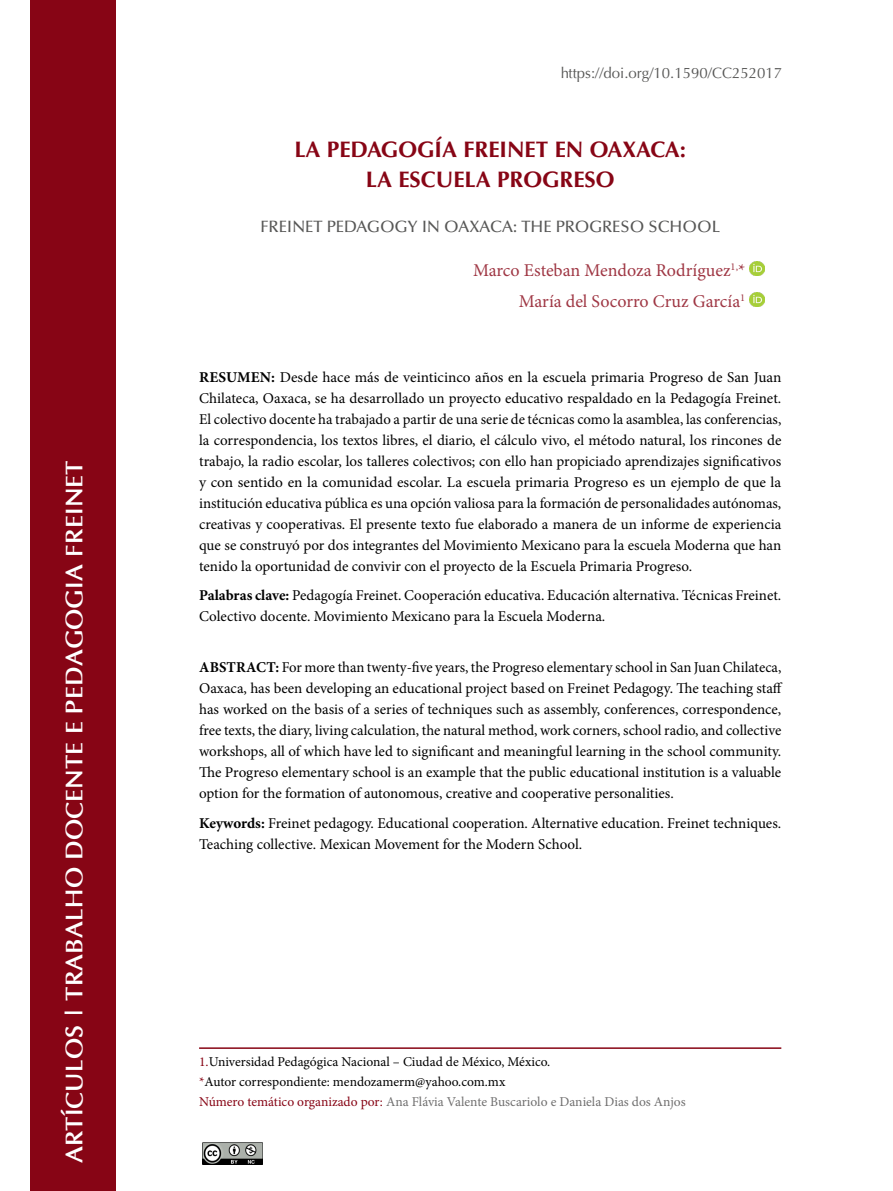
<style>
.page{position:relative;width:893px;height:1191px;background:#fff}
.page>*{position:absolute;margin:0;border:0;box-sizing:border-box;transform-origin:0 0}
.t1{font:700 24px "Optima";color:#fff}
.t2{font:700 22.5px/30px "Optima LT Std";color:#870515;text-align:center}
.t3{font:18px/31px "Minion Pro";color:#9f3744;text-align:right}
.t4{font:500 16.5px "Optima LT Std";color:#575756}
.t5{font:15px/21px "Minion Pro";color:#000;text-align:justify}
.t6{font:15px "Optima LT Std";color:#575756}
.t7{font:13.5px/20px "Minion Pro";color:#000}
.s1{font-weight:700}
.s2{color:#870515}
.s3{color:#706f6f}
</style>
<div class="page">
<hr style="left:199px;top:1047px;width:582px;height:2px;background:#870515">
<img style="left:749px;top:261px;width:15px;height:15px">
<img style="left:749px;top:292px;width:15px;height:15px">
<div style="left:31px;top:0;width:85px;height:1191px;background:#870515"></div>
<img style="left:203px;top:1143px;width:60px;height:21px">
<h1 class="t1" style="left:60px;top:1163px;width:704px;rotate:-90deg">ARTÍCULOS | TRABALHO DOCENTE E PEDAGOGIA FREINET</h1>
<p class="t6" style="left:561px;top:64px;width:223px">https://doi.org/10.1590/CC252017</p>
<h2 class="t2" style="left:294px;top:134px;width:393px">LA PEDAGOGÍA FREINET EN OAXACA:<br>LA ESCUELA PROGRESO</h2>
<p class="t4" style="left:260px;top:217px;width:461px">FREINET PEDAGOGY IN OAXACA: THE PROGRESO SCHOOL</p>
<p class="t3" style="left:473px;top:255px;width:274px">Marco Esteban Mendoza Rodríguez<sup>1,</sup>*<br>María del Socorro Cruz García<sup>1</sup></p>
<p class="t5" style="left:199px;top:366px;width:584px"><span class="s1">RESUMEN:</span> Desde hace más de veinticinco años en la escuela primaria Progreso de San Juan Chilateca, Oaxaca, se ha desarrollado un proyecto educativo respaldado en la Pedagogía Freinet.<br>El colectivo docente ha trabajado a partir de una serie de técnicas como la asamblea, las conferencias, la correspondencia, los textos libres, el diario, el cálculo vivo, el método natural, los rincones de trabajo, la radio escolar, los talleres colectivos; con ello han propiciado aprendizajes significativos y con sentido en la comunidad escolar. La escuela primaria Progreso es un ejemplo de que la institución educativa pública es una opción valiosa para la formación de personalidades autónomas, creativas y cooperativas. El presente texto fue elaborado a manera de un informe de experiencia que se construyó por dos integrantes del Movimiento Mexicano para la escuela Moderna que han tenido la oportunidad de convivir con el proyecto de la Escuela Primaria Progreso.</p>
<p class="t5" style="left:199px;top:585px;width:584px"><span class="s1">Palabras clave:</span> Pedagogía Freinet. Cooperación educativa. Educación alternativa. Técnicas Freinet.<br>Colectivo docente. Movimiento Mexicano para la Escuela Moderna.</p>
<p class="t5" style="left:199px;top:657px;width:585px"><span class="s1">ABSTRACT:</span> For more than twenty-five years, the Progreso elementary school in San Juan Chilateca, Oaxaca, has been developing an educational project based on Freinet Pedagogy. The teaching staff has worked on the basis of a series of techniques such as assembly, conferences, correspondence, free texts, the diary, living calculation, the natural method, work corners, school radio, and collective workshops, all of which have led to significant and meaningful learning in the school community.<br>The Progreso elementary school is an example that the public educational institution is a valuable option for the formation of autonomous, creative and cooperative personalities.</p>
<p class="t5" style="left:199px;top:812px;width:584px"><span class="s1">Keywords:</span> Freinet pedagogy. Educational cooperation. Alternative education. Freinet techniques.<br>Teaching collective. Mexican Movement for the Modern School.</p>
<p class="t7" style="left:199px;top:1051px;width:488px"><span class="s2">1.</span>Universidad Pedagógica Nacional – Ciudad de México, México.<br><span class="s2">*</span>Autor correspondiente: mendozamerm@yahoo.com.mx<br><span class="s2">Número temático organizado por:</span> <span class="s3">Ana Flávia Valente Buscariolo e Daniela Dias dos Anjos</span></p>
</div>
